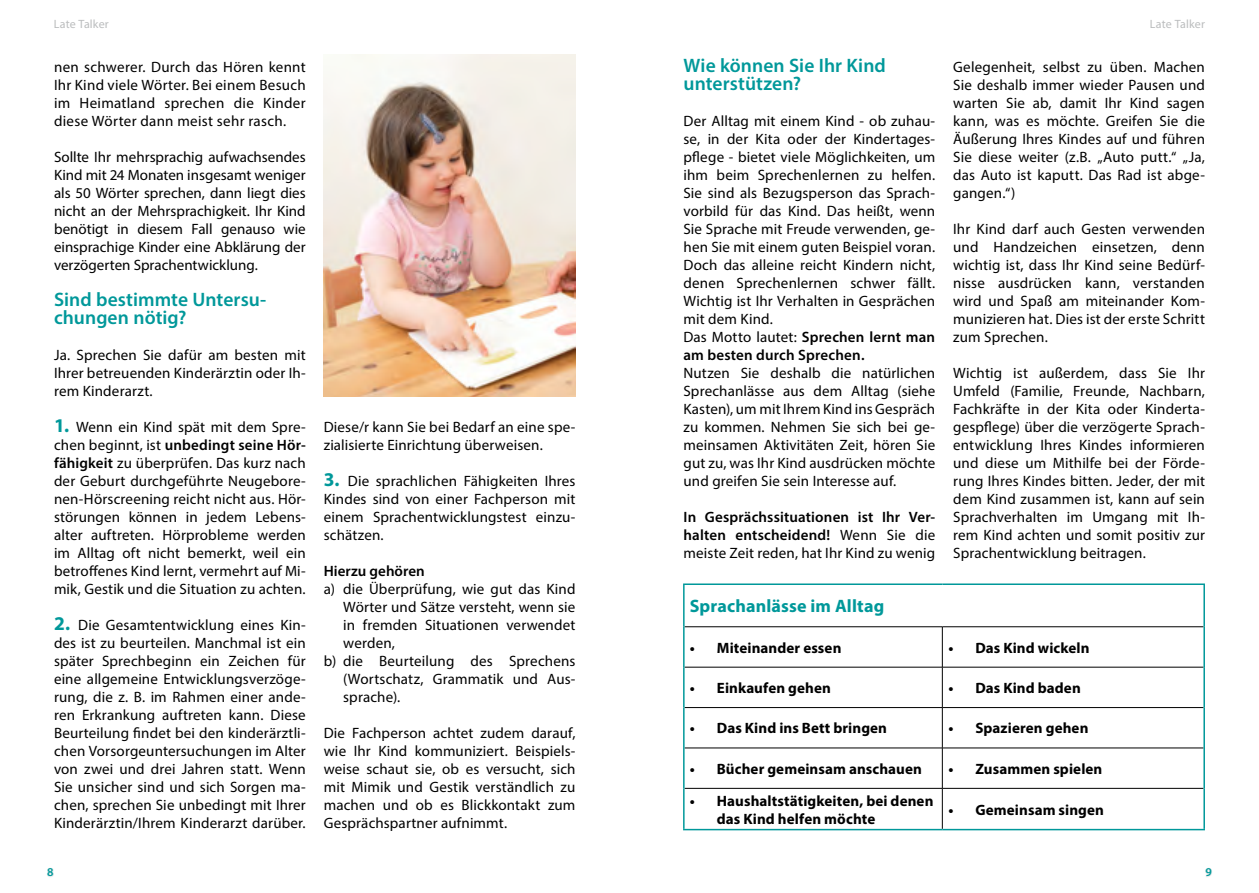
<style>
.page{position:relative;width:1259px;height:893px;background:#fff}
.page>*{position:absolute;margin:0;border:0;box-sizing:border-box;transform-origin:0 0}
.Ueber2{font:600 19.5px/18px "Myriad Pro";letter-spacing:.005em;color:#00989a}
.Ueber2-2{font:700 18px "Myriad Pro";letter-spacing:.005em;color:#00989a}
.fliesstext{font:15px/18px "Myriad Pro";letter-spacing:.01em;color:#000;text-align:justify}
.t1{font:700 15px/18px "Myriad Pro";letter-spacing:.005em;color:#000}
.fliesstext-2{font:600 15px/18px "Myriad Pro";letter-spacing:.01em;color:#000}
.Ueber3{font:600 15px "Myriad Pro";letter-spacing:.005em;color:#000}
.Ueber1{font:12px "Myriad Pro";letter-spacing:.015em;color:#bbbdbe}
.Seitenzahl_links{font:600 12px "Myriad Pro";color:#00989a}
.Seitenzahl_rechts{font:600 12px "Myriad Pro";color:#00989a}
.s1{font-weight:700;font-size:19.5px;color:#00989a}
.s2{font-weight:600}
.s3{font-weight:400}
</style>
<div class="page">
<svg style="left:47px;top:868px;width:7px;height:9px"></svg>
<svg style="left:1205px;top:868px;width:7px;height:9px"></svg>
<hr style="left:684px;top:626px;width:258px;height:1px;background:#000">
<hr style="left:942px;top:626px;width:261px;height:1px;background:#000">
<hr style="left:942px;top:627px;width:1px;height:40px;background:#000">
<hr style="left:684px;top:667px;width:258px;height:1px;background:#000">
<hr style="left:942px;top:667px;width:261px;height:1px;background:#000">
<hr style="left:942px;top:667px;width:1px;height:40px;background:#000">
<hr style="left:684px;top:707px;width:258px;height:1px;background:#000">
<hr style="left:942px;top:707px;width:261px;height:1px;background:#000">
<hr style="left:942px;top:708px;width:1px;height:40px;background:#000">
<hr style="left:684px;top:748px;width:258px;height:1px;background:#000">
<hr style="left:942px;top:748px;width:261px;height:1px;background:#000">
<hr style="left:942px;top:748px;width:1px;height:40px;background:#000">
<hr style="left:684px;top:788px;width:258px;height:1px;background:#000">
<hr style="left:942px;top:788px;width:261px;height:1px;background:#000">
<hr style="left:942px;top:788px;width:1px;height:41px;background:#000">
<hr style="left:683px;top:583px;width:259px;height:2px;background:#00989a">
<hr style="left:683px;top:585px;width:1px;height:42px;background:#00989a">
<hr style="left:942px;top:583px;width:263px;height:2px;background:#00989a">
<hr style="left:1203px;top:585px;width:2px;height:42px;background:#00989a">
<hr style="left:683px;top:627px;width:1px;height:40px;background:#00989a">
<hr style="left:1203px;top:627px;width:2px;height:40px;background:#00989a">
<hr style="left:683px;top:667px;width:1px;height:40px;background:#00989a">
<hr style="left:1203px;top:667px;width:2px;height:40px;background:#00989a">
<hr style="left:683px;top:707px;width:1px;height:41px;background:#00989a">
<hr style="left:1203px;top:707px;width:2px;height:41px;background:#00989a">
<hr style="left:683px;top:748px;width:1px;height:40px;background:#00989a">
<hr style="left:1203px;top:748px;width:2px;height:40px;background:#00989a">
<hr style="left:683px;top:788px;width:1px;height:41px;background:#00989a">
<hr style="left:1203px;top:788px;width:2px;height:41px;background:#00989a">
<hr style="left:683px;top:829px;width:259px;height:1px;background:#00989a">
<hr style="left:942px;top:829px;width:263px;height:1px;background:#00989a">
<img style="left:324px;top:54px;width:251px;height:342px">
<p class="Ueber1" style="left:54px;top:17px;width:57px">Late Talker</p>
<p class="Ueber1" style="left:1149px;top:17px;width:57px">Late Talker</p>
<p class="fliesstext" style="left:54px;top:58px;width:253px">nen schwerer. Durch das Hören kennt Ihr Kind viele Wörter. Bei einem Besuch im Heimatland sprechen die Kinder diese Wörter dann meist sehr rasch.</p>
<p class="fliesstext" style="left:54px;top:148px;width:253px">Sollte Ihr mehrsprachig aufwachsendes Kind mit 24 Monaten insgesamt weniger als 50 Wörter sprechen, dann liegt dies nicht an der Mehrsprachigkeit. Ihr Kind benötigt in diesem Fall genauso wie einsprachige Kinder eine Abklärung der verzögerten Sprachentwicklung.</p>
<p class="Ueber2" style="left:54px;top:290px;width:214px">Sind bestimmte Untersu&shy;chungen nötig?</p>
<p class="fliesstext" style="left:54px;top:346px;width:253px">Ja. Sprechen Sie dafür am besten mit Ihrer betreuenden Kinderärztin oder Ih&shy;rem Kinderarzt.</p>
<p class="fliesstext" style="left:54px;top:418px;width:253px"><span class="s1">1.</span> Wenn ein Kind spät mit dem Spre&shy;chen beginnt, ist <span class="s2">unbedingt seine Hör&shy;fähigkeit</span> zu überprüfen. Das kurz nach der Geburt durchgeführte Neugebore&shy;nen-Hörscreening reicht nicht aus. Hör&shy;störungen können in jedem Lebens&shy;alter auftreten. Hörprobleme werden im Alltag oft nicht bemerkt, weil ein betroffenes Kind lernt, vermehrt auf Mi&shy;mik, Gestik und die Situation zu achten.</p>
<p class="fliesstext" style="left:54px;top:616px;width:253px"><span class="s1">2.</span> Die Gesamtentwicklung eines Kin&shy;des ist zu beurteilen. Manchmal ist ein später Sprechbeginn ein Zeichen für eine allgemeine Entwicklungsverzöge&shy;rung, die z. B. im Rahmen einer ande&shy;ren Erkrankung auftreten kann. Diese Beurteilung findet bei den kinderärztli&shy;chen Vorsorgeuntersuchungen im Alter von zwei und drei Jahren statt. Wenn Sie unsicher sind und sich Sorgen ma&shy;chen, sprechen Sie unbedingt mit Ihrer Kinderärztin/Ihrem Kinderarzt darüber.</p>
<p class="fliesstext" style="left:324px;top:418px;width:253px">Diese/r kann Sie bei Bedarf an eine spe&shy;zialisierte Einrichtung überweisen.</p>
<p class="fliesstext" style="left:324px;top:472px;width:253px"><span class="s1">3.</span> Die sprachlichen Fähigkeiten Ihres Kindes sind von einer Fachperson mit einem Sprachentwicklungstest einzu&shy;schätzen.</p>
<p class="Ueber3" style="left:324px;top:561px;width:103px">Hierzu gehören</p>
<p class="fliesstext" style="left:343px;top:580px;width:234px;text-indent:-20px">a) die Überprüfung, wie gut das Kind Wörter und Sätze versteht, wenn sie in fremden Situationen verwendet werden,</p>
<p class="fliesstext" style="left:343px;top:652px;width:234px;text-indent:-20px">b) die Beurteilung des Sprechens (Wortschatz, Grammatik und Aus&shy;sprache).</p>
<p class="fliesstext" style="left:324px;top:724px;width:253px">Die Fachperson achtet zudem darauf, wie Ihr Kind kommuniziert. Beispiels&shy;weise schaut sie, ob es versucht, sich mit Mimik und Gestik verständlich zu machen und ob es Blickkontakt zum Gesprächspartner aufnimmt.</p>
<p class="Ueber2" style="left:683px;top:56px;width:204px">Wie können Sie Ihr Kind</p>
<p class="Ueber2" style="left:683px;top:74px;width:119px">unterstützen?</p>
<p class="fliesstext" style="left:683px;top:112px;width:253px">Der Alltag mit einem Kind - ob zuhau&shy;se, in der Kita oder der Kindertages&shy;pflege - bietet viele Möglichkeiten, um ihm beim Sprechenlernen zu helfen.<br>Sie sind als Bezugsperson das Sprach&shy;vorbild für das Kind. Das heißt, wenn Sie Sprache mit Freude verwenden, ge&shy;hen Sie mit einem guten Beispiel voran.<br>Doch das alleine reicht Kindern nicht, denen Sprechenlernen schwer fällt.<br>Wichtig ist Ihr Verhalten in Gesprächen mit dem Kind.</p>
<p class="fliesstext-2" style="left:683px;top:328px;width:253px"><span class="s3">Das Motto lautet:</span> Sprechen lernt man am besten durch Sprechen.</p>
<p class="fliesstext" style="left:683px;top:364px;width:253px">Nutzen Sie deshalb die natürlichen Sprechanlässe aus dem Alltag (siehe Kasten), um mit Ihrem Kind ins Gespräch zu kommen. Nehmen Sie sich bei ge&shy;meinsamen Aktivitäten Zeit, hören Sie gut zu, was Ihr Kind ausdrücken möchte und greifen Sie sein Interesse auf.</p>
<p class="fliesstext-2" style="left:683px;top:508px;width:253px;text-align:justify">In Gesprächssituationen ist Ihr Ver&shy;halten entscheidend! <span class="s3">Wenn Sie die meiste Zeit reden, hat Ihr Kind zu wenig</span></p>
<p class="fliesstext" style="left:953px;top:58px;width:253px">Gelegenheit, selbst zu üben. Machen Sie deshalb immer wieder Pausen und warten Sie ab, damit Ihr Kind sagen kann, was es möchte. Greifen Sie die Äußerung Ihres Kindes auf und führen Sie diese weiter (z.B. „Auto putt.“ „Ja, das Auto ist kaputt. Das Rad ist abge&shy;gangen.“)</p>
<p class="fliesstext" style="left:953px;top:220px;width:253px">Ihr Kind darf auch Gesten verwenden und Handzeichen einsetzen, denn wichtig ist, dass Ihr Kind seine Bedürf&shy;nisse ausdrücken kann, verstanden wird und Spaß am miteinander Kom&shy;munizieren hat. Dies ist der erste Schritt zum Sprechen.</p>
<p class="fliesstext" style="left:953px;top:364px;width:253px">Wichtig ist außerdem, dass Sie Ihr Umfeld (Familie, Freunde, Nachbarn, Fachkräfte in der Kita oder Kinderta&shy;gespflege) über die verzögerte Sprach&shy;entwicklung Ihres Kindes informieren und diese um Mithilfe bei der Förde&shy;rung Ihres Kindes bitten. Jeder, der mit dem Kind zusammen ist, kann auf sein Sprachverhalten im Umgang mit Ih&shy;rem Kind achten und somit positiv zur Sprachentwicklung beitragen.</p>
<p class="Ueber2-2" style="left:690px;top:594px;width:196px">Sprachanlässe im Alltag</p>
<p class="t1" style="left:690px;top:638px;width:153px">• Miteinander essen</p>
<p class="t1" style="left:948px;top:638px;width:143px">• Das Kind wickeln</p>
<p class="t1" style="left:690px;top:678px;width:143px">• Einkaufen gehen</p>
<p class="t1" style="left:948px;top:678px;width:134px">• Das Kind baden</p>
<p class="t1" style="left:690px;top:719px;width:199px">• Das Kind ins Bett bringen</p>
<p class="t1" style="left:948px;top:719px;width:142px">• Spazieren gehen</p>
<p class="t1" style="left:690px;top:759px;width:234px">• Bücher gemeinsam anschauen</p>
<p class="t1" style="left:948px;top:759px;width:156px">• Zusammen spielen</p>
<p class="t1" style="left:717px;top:791px;width:218px;text-indent:-27px">• Haushaltstätigkeiten, bei denen das Kind helfen möchte</p>
<p class="t1" style="left:948px;top:800px;width:157px">• Gemeinsam singen</p>
<p class="Seitenzahl_links" style="left:47px;top:865px;width:8px">8</p>
<p class="Seitenzahl_rechts" style="left:1205px;top:865px;width:8px">9</p>
</div>
